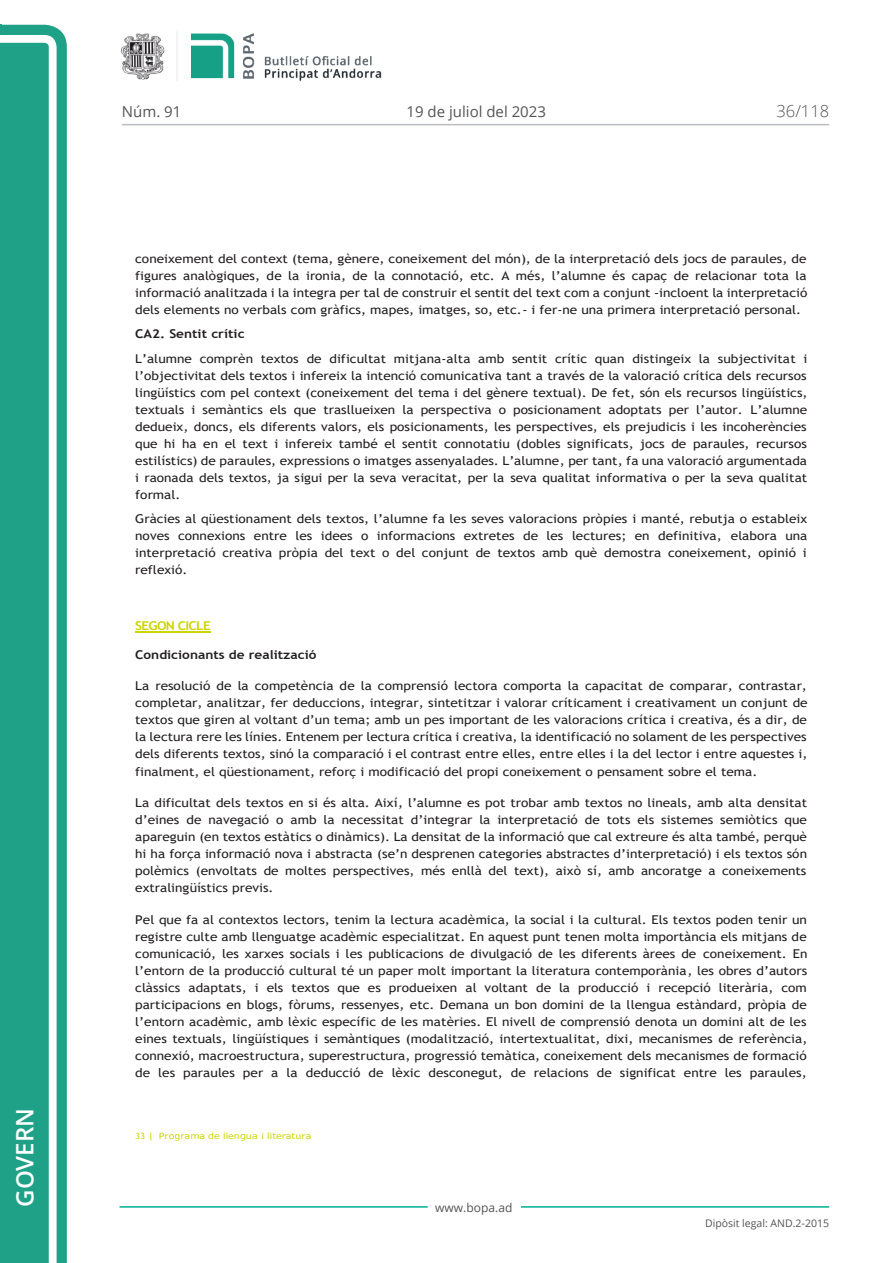
<style>
.page{position:relative;width:893px;height:1263px;background:#fff}
.page>*{position:absolute;margin:0;border:0;box-sizing:border-box;transform-origin:0 0}
.t1{font:600 24px "Open Sans";color:#fff}
.t2{font:300 16.5px "Open Sans";color:#545454}
.t3{font:15px "Open Sans";color:#545454}
.t4{font:12.15px/17px "Trebuchet MS";color:#231f20;text-align:justify;scale:1.12 1}
.t5{font:700 12.15px "Trebuchet MS";color:#231f20;scale:1.12 1}
.t6{font:700 12.15px "Trebuchet MS";letter-spacing:-.05em;color:#cdd400;scale:1.12 1}
.t7{font:12px "Open Sans";color:#545454}
.t8{font:10.5px "Open Sans";color:#545454}
.t9{font:8.55px "Verdana";color:#cdd400;scale:1.12 1}
.s1{font-weight:700}
.s2{font-family:"Trebuchet MS"}
</style>
<div class="page">
<svg style="left:0;top:25px;width:67px;height:1238px;fill:#1ea187"></svg>
<div style="left:0;top:43px;width:49px;height:1220px;background:#1ea187"></div>
<img style="left:122px;top:32px;width:260px;height:49px">
<hr style="left:119px;top:1206px;width:309px;height:2px;background:#00ae91">
<hr style="left:521px;top:1206px;width:308px;height:2px;background:#00ae91">
<hr style="left:122px;top:124px;width:707px;height:1px;background:#bcbdc0">
<hr style="left:135px;top:632px;width:75px;height:1px;background:#cdd400">
<h1 class="t1" style="left:8px;top:1207px;width:100px;rotate:-90deg">Govern</h1>
<p class="t3" style="left:122px;top:102px;width:61px">Núm. 91</p>
<p class="t3" style="left:406px;top:102px;width:141px">19 de juliol del 2023</p>
<h2 class="t2" style="left:776px;top:100px;width:54px">36/118</h2>
<p class="t4" style="left:135px;top:250px;width:602px">coneixement del context (tema, gènere, coneixement del món), de la interpretació dels jocs de paraules, de figures analògiques, de la ironia, de la connotació, etc. A més, l’alumne és capaç de relacionar tota la informació analitzada i la integra per tal de construir el sentit del text com a conjunt -incloent la interpretació dels elements no verbals com gràfics, mapes, imatges, so, etc.- i fer-ne una primera interpretació personal.</p>
<p class="t4" style="left:135px;top:322px;width:602px;line-height:24.5px"><span class="s1">CA2. Sentit crític<br></span>L’alumne comprèn textos de dificultat mitjana-alta amb sentit crític quan distingeix la subjectivitat i</p>
<p class="t4" style="left:135px;top:367px;width:602px">l’objectivitat dels textos i infereix la intenció comunicativa tant a través de la valoració crítica dels recursos lingüístics com pel context (coneixement del tema i del gènere textual). De fet, són els recursos lingüístics, textuals i semàntics els que trasllueixen la perspectiva o posicionament adoptats per l’autor. L’alumne dedueix, doncs, els diferents valors, els posicionaments, les perspectives, els prejudicis i les incoherències que hi ha en el text i infereix també el sentit connotatiu (dobles significats, jocs de paraules, recursos estilístics) de paraules, expressions o imatges assenyalades. L’alumne, per tant, fa una valoració argumentada i raonada dels textos, ja sigui per la seva veracitat, per la seva qualitat informativa o per la seva qualitat formal.</p>
<p class="t4" style="left:135px;top:510px;width:602px">Gràcies al qüestionament dels textos, l’alumne fa les seves valoracions pròpies i manté, rebutja o estableix noves connexions entre les idees o informacions extretes de les lectures; en definitiva, elabora una interpretació creativa pròpia del text o del conjunt de textos amb què demostra coneixement, opinió i reflexió.</p>
<p class="t6" style="left:135px;top:618px;width:69px">SEGON CICLE</p>
<p class="t5" style="left:135px;top:647px;width:163px">Condicionants de realització</p>
<p class="t4" style="left:135px;top:678px;width:602px">La resolució de la competència de la comprensió lectora comporta la capacitat de comparar, contrastar, completar, analitzar, fer deduccions, integrar, sintetitzar i valorar críticament i creativament un conjunt de textos que giren al voltant d’un tema; amb un pes important de les valoracions crítica i creativa, és a dir, de la lectura rere les línies. Entenem per lectura crítica i creativa, la identificació no solament de les perspectives dels diferents textos, sinó la comparació i el contrast entre elles, entre elles i la del lector i entre aquestes i, finalment, el qüestionament, reforç i modificació del propi coneixement o pensament sobre el tema.</p>
<p class="t4" style="left:135px;top:794px;width:601px">La dificultat dels textos en si és alta. Així, l’alumne es pot trobar amb textos no lineals, amb alta densitat d’eines de navegació o amb la necessitat d’integrar la interpretació de tots els sistemes semiòtics que apareguin (en textos estàtics o dinàmics). La densitat de la informació que cal extreure és alta també, perquè hi ha força informació nova i abstracta (se’n desprenen categories abstractes d’interpretació) i els textos són polèmics (envoltats de moltes perspectives, més enllà del text), això sí, amb ancoratge a coneixements extralingüístics previs.</p>
<p class="t4" style="left:135px;top:911px;width:602px">Pel que fa al contextos lectors, tenim la lectura acadèmica, la social i la cultural. Els textos poden tenir un registre culte amb llenguatge acadèmic especialitzat. En aquest punt tenen molta importància els mitjans de comunicació, les xarxes socials i les publicacions de divulgació de les diferents àrees de coneixement. En l’entorn de la producció cultural té un paper molt important la literatura contemporània, les obres d’autors clàssics adaptats, i els textos que es produeixen al voltant de la producció i recepció literària, com participacions en blogs, fòrums, ressenyes, etc. Demana un bon domini de la llengua estàndard, pròpia de l’entorn acadèmic, amb lèxic específic de les matèries. El nivell de comprensió denota un domini alt de les eines textuals, lingüístiques i semàntiques (modalització, intertextualitat, dixi, mecanismes de referència, connexió, macroestructura, superestructura, progressió temàtica, coneixement dels mecanismes de formació de les paraules per a la deducció de lèxic desconegut, de relacions de significat entre les paraules,</p>
<p class="t9" style="left:135px;top:1130px;width:159px"><span class="s2">33</span> | Programa de llengua i literatura</p>
<p class="t7" style="left:435px;top:1199px;width:79px">www.bopa.ad</p>
<p class="t8" style="left:705px;top:1216px;width:125px">Dipòsit legal: AND.2-2015</p>
</div>
